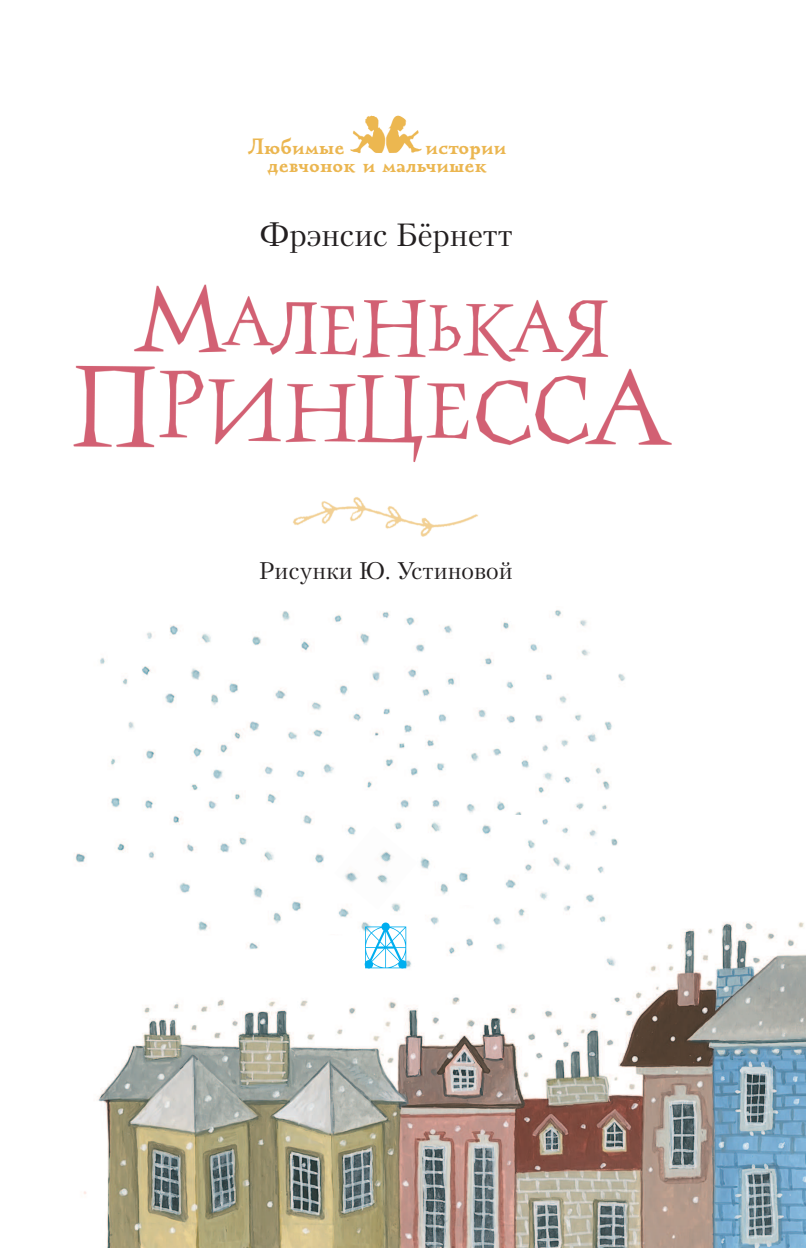
<style>
.page{position:relative;width:811px;height:1248px;background:#fff}
.page>*{position:absolute;margin:0;border:0;box-sizing:border-box;transform-origin:0 0}
.t1{font:32px "Petersburg";color:#231f20}
.t2{font:24px "Petersburg";color:#231f20}
.t3{font:700 22px/18px "Guenter";color:#ebb650}
</style>
<div class="page">
<img style="left:74px;top:610px;width:732px;height:637px">
<img style="left:73px;top:284px;width:599px;height:178px">
<img style="left:293px;top:497px;width:185px;height:39px">
<svg style="left:365px;top:922px;width:41px;height:46px"></svg>
<img style="left:350px;top:116px;width:71px;height:38px">
<img style="left:249px;top:843px;width:107px;height:90px">
<img style="left:417px;top:815px;width:106px;height:89px">
<img style="left:334px;top:826px;width:83px;height:83px">
<p class="t3" style="left:248px;top:139px;width:98px">Любимые</p>
<p class="t3" style="left:267px;top:139px;width:241px;text-indent:158px">истории девчонок и мальчишек</p>
<h1 class="t1" style="left:259px;top:222px;width:255px">Фрэнсис Бёрнетт</h1>
<p class="t2" style="left:258px;top:561px;width:256px">Рисунки Ю. Устиновой</p>
</div>
